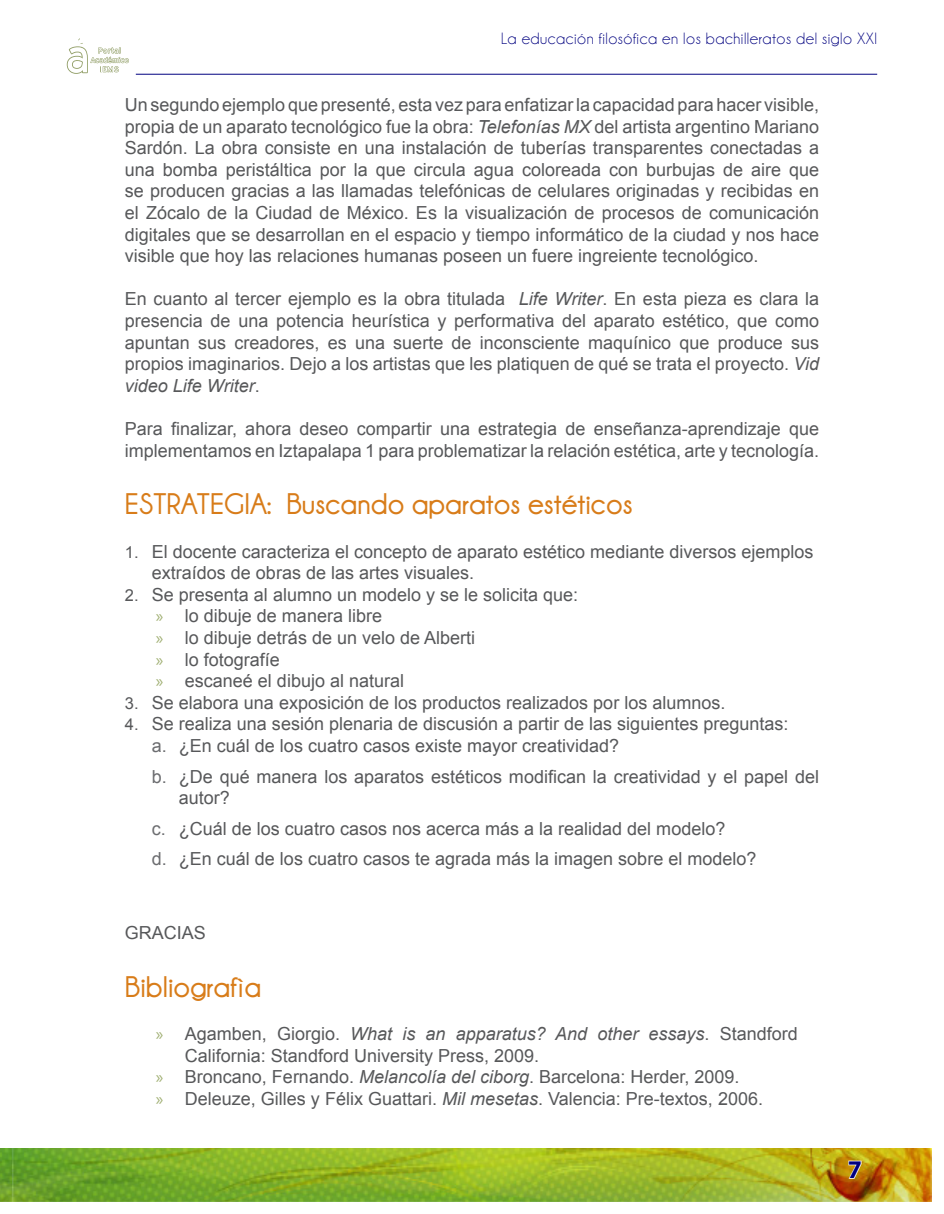
<style>
.page{position:relative;width:944px;height:1214px;background:#fff}
.page>*{position:absolute;margin:0;border:0;box-sizing:border-box;transform-origin:0 0}
.Subtítulo_DIANA{font:700 30px "Champagne&Limousines";color:#d87c19}
.t1{font:700 25.5px "Myriad Pro";color:#000080}
.Texto_General{font:18px/21.6px "Arial";color:#57585a;text-align:justify}
.Viñeta_normal{font:18px/21.6px "Arial";color:#57585a}
.Viñeta_numérica{font:18px/21.6px "Arial";color:#57585a}
.Viñeta_letra{font:18px/21.6px "Arial";color:#57585a}
.t2{font:16.5px "Champagne&Limousines";letter-spacing:.03em;color:#000080}
.s1{font-style:italic}
.s2{font-size:16.5px}
.s3{font-family:"Myriad Pro";color:#a1b074}
.s4{font-family:"Myriad Pro";font-weight:700;color:#a1b074}
.s5{color:#6c6d70}
</style>
<div class="page">
<img style="left:0;top:1148px;width:931px;height:53px">
<svg style="left:847px;top:1159px;width:15px;height:20px"></svg>
<svg style="left:67px;top:38px;width:62px;height:36px"></svg>
<hr style="left:136px;top:74px;width:741px;height:1px;background:#000080">
<p class="t2" style="left:501px;top:29px;width:377px">La educación filosófica en los bachilleratos del siglo XXI</p>
<p class="Texto_General" style="left:125px;top:94px;width:695px">Un segundo ejemplo que presenté, esta vez para enfatizar la capacidad para hacer visible, propia de un aparato tecnológico fue la obra: <span class="s1">Telefonías MX</span> del artista argentino Mariano Sardón. La obra consiste en una instalación de tuberías transparentes conectadas a una bomba peristáltica por la que circula agua coloreada con burbujas de aire que se producen gracias a las llamadas telefónicas de celulares originadas y recibidas en el Zócalo de la Ciudad de México. Es la visualización de procesos de comunicación digitales que se desarrollan en el espacio y tiempo informático de la ciudad y nos hace visible que hoy las relaciones humanas poseen un fuere ingreiente tecnológico.</p>
<p class="Texto_General" style="left:125px;top:288px;width:695px">En cuanto al tercer ejemplo es la obra titulada <span class="s1">Life Writer</span>. En esta pieza es clara la presencia de una potencia heurística y performativa del aparato estético, que como apuntan sus creadores, es una suerte de inconsciente maquínico que produce sus propios imaginarios. Dejo a los artistas que les platiquen de qué se trata el proyecto. <span class="s1">Vid video Life Writer</span>.</p>
<p class="Texto_General" style="left:125px;top:418px;width:695px">Para finalizar, ahora deseo compartir una estrategia de enseñanza-aprendizaje que implementamos en Iztapalapa 1 para problematizar la relación estética, arte y tecnología.</p>
<p class="Subtítulo_DIANA" style="left:125px;top:487px;width:509px">ESTRATEGIA: Buscando aparatos estéticos</p>
<p class="Viñeta_numérica" style="left:152px;top:540px;width:663px;text-indent:-27px"><span class="s2">1.</span> El docente caracteriza el concepto de aparato estético mediante diversos ejemplos extraídos de obras de las artes visuales.</p>
<p class="Viñeta_numérica" style="left:125px;top:584px;width:455px"><span class="s2">2.</span> Se presenta al alumno un modelo y se le solicita que:</p>
<p class="Viñeta_normal" style="left:156px;top:605px;width:228px"><span class="s3">»</span><span class="s4">»</span> lo dibuje de manera libre</p>
<p class="Viñeta_normal" style="left:156px;top:627px;width:321px"><span class="s3">»</span><span class="s4">»</span> lo dibuje detrás de un velo de Alberti</p>
<p class="Viñeta_normal" style="left:156px;top:648px;width:126px"><span class="s3">»</span><span class="s4">»</span> lo fotografíe</p>
<p class="Viñeta_normal" style="left:156px;top:670px;width:250px"><span class="s3">»</span><span class="s4">»</span> escaneé el dibujo al natural</p>
<p class="Viñeta_numérica" style="left:125px;top:692px;width:602px"><span class="s2">3.</span> Se elabora una exposición de los productos realizados por los alumnos.</p>
<p class="Viñeta_numérica" style="left:125px;top:713px;width:665px"><span class="s2">4.</span> Se realiza una sesión plenaria de discusión a partir de las siguientes preguntas:</p>
<p class="Viñeta_letra" style="left:152px;top:735px;width:469px"><span class="s5">a.</span> ¿En cuál de los cuatro casos existe mayor creatividad?</p>
<p class="Viñeta_letra" style="left:179px;top:765px;width:641px;text-indent:-27px"><span class="s5">b.</span> ¿De qué manera los aparatos estéticos modifican la creatividad y el papel del autor?</p>
<p class="Viñeta_letra" style="left:152px;top:818px;width:575px"><span class="s5">c.</span> ¿Cuál de los cuatro casos nos acerca más a la realidad del modelo?</p>
<p class="Viñeta_letra" style="left:152px;top:848px;width:606px"><span class="s5">d.</span> ¿En cuál de los cuatro casos te agrada más la imagen sobre el modelo?</p>
<p class="Texto_General" style="left:125px;top:922px;width:83px">GRACIAS</p>
<p class="Subtítulo_DIANA" style="left:125px;top:970px;width:138px">Bibliografìa</p>
<p class="Viñeta_normal" style="left:185px;top:1023px;width:614px;text-indent:-29px"><span class="s3">»</span><span class="s4">»</span> Agamben, Giorgio. <span class="s1">What is an apparatus? And other essays</span>. Standford<br>California: Standford University Press, 2009.</p>
<p class="Viñeta_normal" style="left:156px;top:1066px;width:585px"><span class="s3">»</span><span class="s4">»</span> Broncano, Fernando. <span class="s1">Melancolía del ciborg</span>. Barcelona: Herder, 2009.</p>
<p class="Viñeta_normal" style="left:156px;top:1088px;width:608px"><span class="s3">»</span><span class="s4">»</span> Deleuze, Gilles y Félix Guattari. <span class="s1">Mil mesetas</span>. Valencia: Pre-textos, 2006.</p>
<h2 class="t1" style="left:847px;top:1152px;width:16px">7</h2>
</div>
